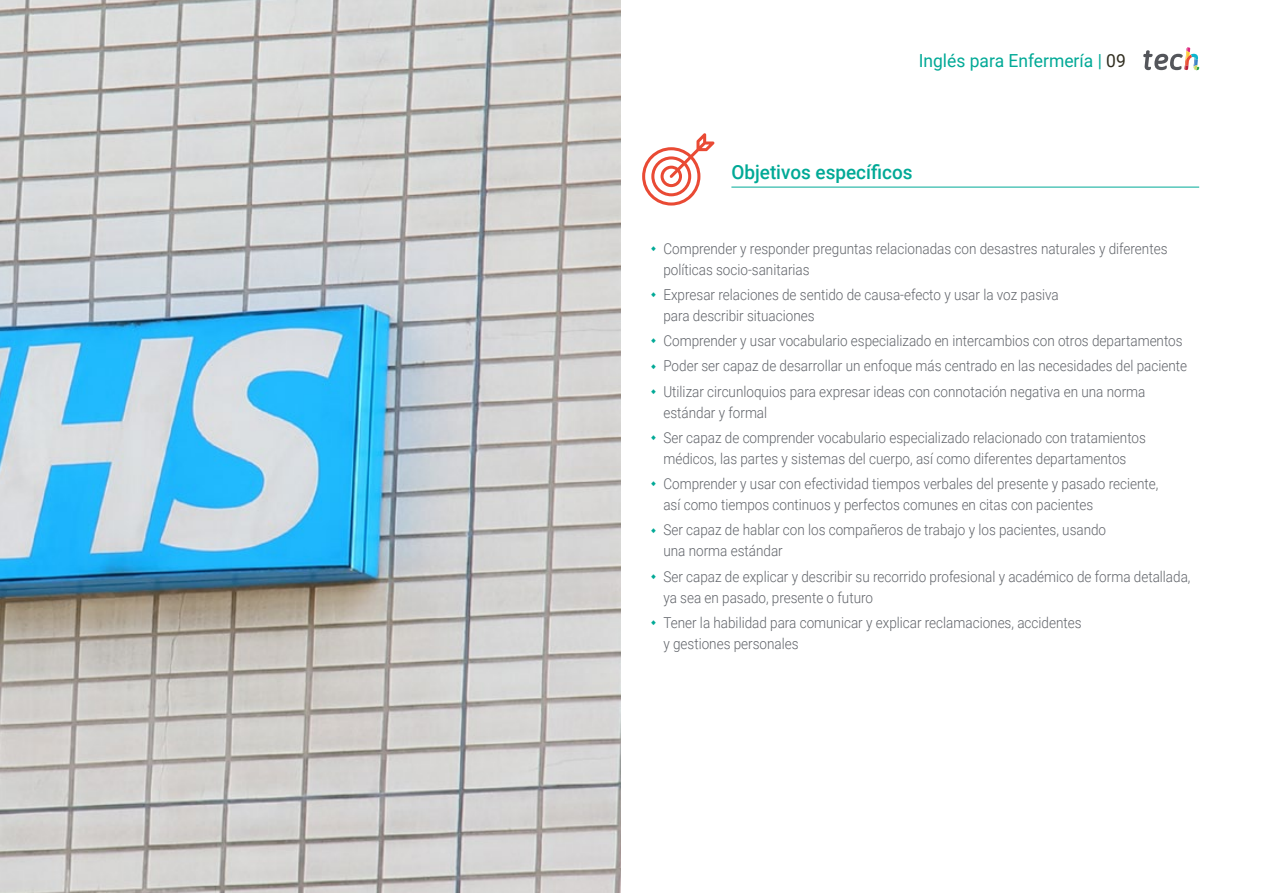
<style>
.page{position:relative;width:1263px;height:893px;background:#fff}
.page>*{position:absolute;margin:0;border:0;box-sizing:border-box;transform-origin:0 0}
.t1{font:500 19.5px "Roboto";color:#00a996}
.t2{font:18px "Roboto";color:#00a996}
.t3{font:300 15px/25.2px "Roboto";color:#61646a;scale:.9 1}
.s1{color:#312e20}
</style>
<div class="page">
<img style="left:0;top:0;width:621px;height:893px">
<svg style="left:1143px;top:47px;width:56px;height:24px"></svg>
<hr style="left:731px;top:187px;width:468px;height:1px;background:#01aa97">
<svg style="left:642px;top:133px;width:72px;height:73px"></svg>
<p class="t2" style="left:919px;top:48px;width:209px">Inglés para Enfermería | <span class="s1">09</span></p>
<h1 class="t1" style="left:731px;top:158px;width:183px">Objetivos específicos</h1>
<p class="t3" style="left:663px;top:237px;width:562px;line-height:21px">Comprender y responder preguntas relacionadas con desastres naturales y diferentes políticas socio-sanitarias</p>
<p class="t3" style="left:663px;top:283px;width:441px;line-height:21px">Expresar relaciones de sentido de causa-efecto y usar la voz pasiva para describir situaciones</p>
<p class="t3" style="left:663px;top:328px;width:583px">Comprender y usar vocabulario especializado en intercambios con otros departamentos<br>Poder ser capaz de desarrollar un enfoque más centrado en las necesidades del paciente<br>Utilizar circunloquios para expresar ideas con connotación negativa en una norma</p>
<p class="t3" style="left:663px;top:399px;width:538px">estándar y formal<br>Ser capaz de comprender vocabulario especializado relacionado con tratamientos</p>
<p class="t3" style="left:663px;top:445px;width:551px">médicos, las partes y sistemas del cuerpo, así como diferentes departamentos<br>Comprender y usar con efectividad tiempos verbales del presente y pasado reciente,</p>
<p class="t3" style="left:663px;top:492px;width:493px">así como tiempos continuos y perfectos comunes en citas con pacientes<br>Ser capaz de hablar con los compañeros de trabajo y los pacientes, usando</p>
<p class="t3" style="left:663px;top:538px;width:587px">una norma estándar<br>Ser capaz de explicar y describir su recorrido profesional y académico de forma detallada,</p>
<p class="t3" style="left:663px;top:584px;width:466px">ya sea en pasado, presente o futuro<br>Tener la habilidad para comunicar y explicar reclamaciones, accidentes</p>
<p class="t3" style="left:663px;top:630px;width:152px">y gestiones personales</p>
</div>
